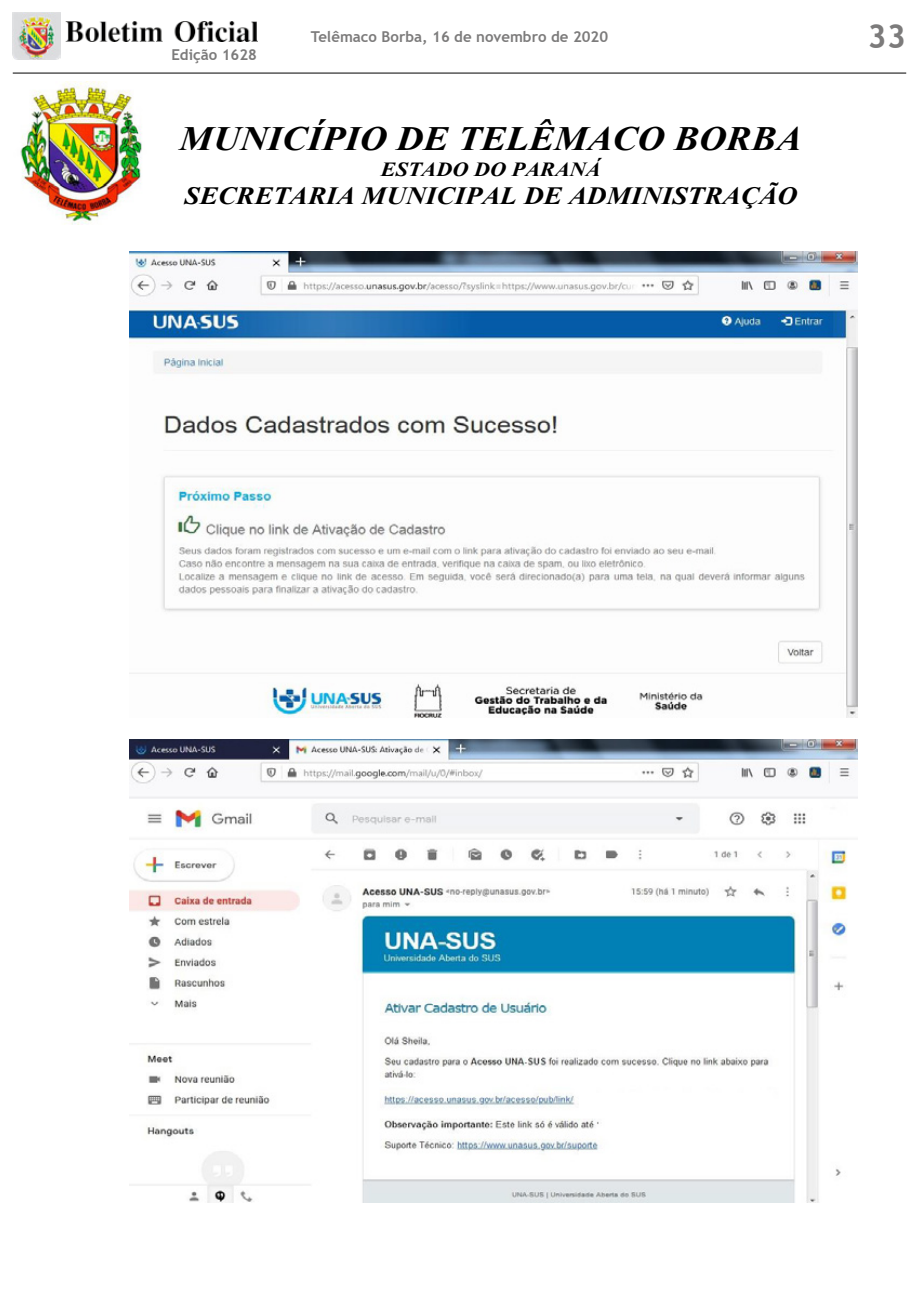
<style>
.page{position:relative;width:919px;height:1289px;background:#fff}
.page>*{position:absolute;margin:0;border:0;box-sizing:border-box;transform-origin:0 0}
.t1{font:italic 700 34.05px "Times New Roman";letter-spacing:-.005em;color:#000;scale:1.11 1}
.t2{font:700 33px "Trebuchet MS";color:#7c7b7b}
.t3{font:italic 700 24.75px "Times New Roman";color:#000;scale:1.11 1}
.t4{font:italic 700 19.95px "Times New Roman";color:#000;scale:1.11 1}
.t5{font:700 15px "Trebuchet MS";color:#7c7b7b}
</style>
<div class="page">
<img style="left:13px;top:13px;width:47px;height:47px">
<img style="left:66px;top:21px;width:191px;height:21px">
<hr style="left:13px;top:73px;width:893px;height:1px;background:#000">
<img style="left:20px;top:81px;width:122px;height:144px">
<img style="left:130px;top:251px;width:727px;height:466px">
<img style="left:130px;top:739px;width:727px;height:463px">
<p class="t5" style="left:171px;top:45px;width:87px">Edição 1628</p>
<p class="t5" style="left:311px;top:27px;width:299px">Telêmaco Borba, 16 de novembro de 2020</p>
<h2 class="t2" style="left:867px;top:16px;width:40px">33</h2>
<h1 class="t1" style="left:179px;top:115px;width:562px">MUNICÍPIO DE TELÊMACO BORBA</h1>
<h3 class="t4" style="left:381px;top:156px;width:199px">ESTADO DO PARANÁ</h3>
<h3 class="t3" style="left:184px;top:178px;width:553px">SECRETARIA MUNICIPAL DE ADMINISTRAÇÃO</h3>
</div>
